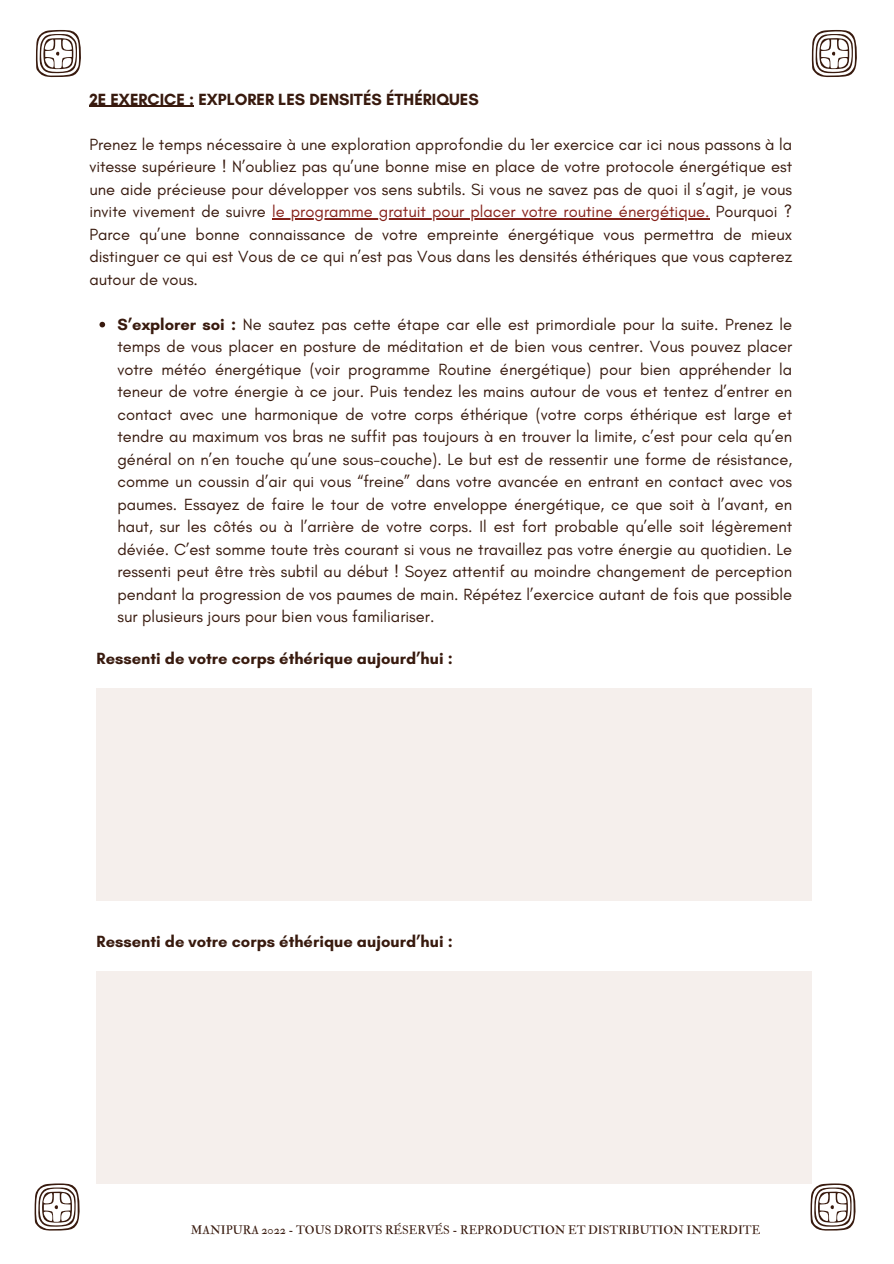
<style>
.page{position:relative;width:894px;height:1264px;background:#fff}
.page>*{position:absolute;margin:0;border:0;box-sizing:border-box;transform-origin:0 0}
.t1{font:16.5px/22.5px "Glacial Indifference";color:#381a0e;text-align:justify}
.t2{font:700 16.5px "Glacial Indifference";color:#381a0e}
.t3{font:12px "IM FELL Double Pica Roman";color:#381a0e}
.s1{color:#85221a}
.s2{font-weight:700}
</style>
<div class="page">
<svg style="left:34px;top:1183px;width:46px;height:47px"></svg>
<svg style="left:809px;top:1183px;width:47px;height:47px"></svg>
<svg style="left:36px;top:30px;width:45px;height:47px"></svg>
<svg style="left:811px;top:30px;width:46px;height:47px"></svg>
<hr style="left:89px;top:106px;width:105px;height:1px;background:#381a0e">
<hr style="left:272px;top:218px;width:437px;height:1px;background:#85221a">
<svg style="left:99px;top:322px;width:6px;height:5px"></svg>
<div style="left:97px;top:688px;width:714px;height:212px;background:#f3ece8"></div>
<div style="left:97px;top:970px;width:714px;height:213px;background:#f3ece8"></div>
<p class="t2" style="left:89px;top:89px;width:391px">2E EXERCICE : EXPLORER LES DENSITÉS ÉTHÉRIQUES</p>
<p class="t1" style="left:89px;top:132px;width:704px">Prenez le temps nécessaire à une exploration approfondie du 1er exercice car ici nous passons à la vitesse supérieure ! N’oubliez pas qu’une bonne mise en place de votre protocole énergétique est une aide précieuse pour développer vos sens subtils. Si vous ne savez pas de quoi il s’agit, je vous invite vivement de suivre <span class="s1">le programme gratuit pour placer votre routine énergétique.</span> Pourquoi ?<br>Parce qu’une bonne connaissance de votre empreinte énergétique vous permettra de mieux distinguer ce qui est Vous de ce qui n’est pas Vous dans les densités éthériques que vous capterez autour de vous.</p>
<p class="t1" style="left:117px;top:312px;width:676px"><span class="s2">S’explorer soi :</span> Ne sautez pas cette étape car elle est primordiale pour la suite. Prenez le temps de vous placer en posture de méditation et de bien vous centrer. Vous pouvez placer votre météo énergétique (voir programme Routine énergétique) pour bien appréhender la teneur de votre énergie à ce jour. Puis tendez les mains autour de vous et tentez d’entrer en contact avec une harmonique de votre corps éthérique (votre corps éthérique est large et tendre au maximum vos bras ne suffit pas toujours à en trouver la limite, c’est pour cela qu’en général on n’en touche qu’une sous-couche). Le but est de ressentir une forme de résistance, comme un coussin d’air qui vous “freine” dans votre avancée en entrant en contact avec vos paumes. Essayez de faire le tour de votre enveloppe énergétique, ce que soit à l’avant, en haut, sur les côtés ou à l’arrière de votre corps. Il est fort probable qu’elle soit légèrement déviée. C’est somme toute très courant si vous ne travaillez pas votre énergie au quotidien. Le ressenti peut être très subtil au début ! Soyez attentif au moindre changement de perception pendant la progression de vos paumes de main. Répétez l’exercice autant de fois que possible sur plusieurs jours pour bien vous familiariser.</p>
<p class="t2" style="left:97px;top:648px;width:357px">Ressenti de votre corps éthérique aujourd’hui :</p>
<p class="t2" style="left:97px;top:931px;width:357px">Ressenti de votre corps éthérique aujourd’hui :</p>
<p class="t3" style="left:191px;top:1222px;width:571px">MANIPURA 2022 - TOUS DROITS RÉSERVÉS - REPRODUCTION ET DISTRIBUTION INTERDITE</p>
</div>
